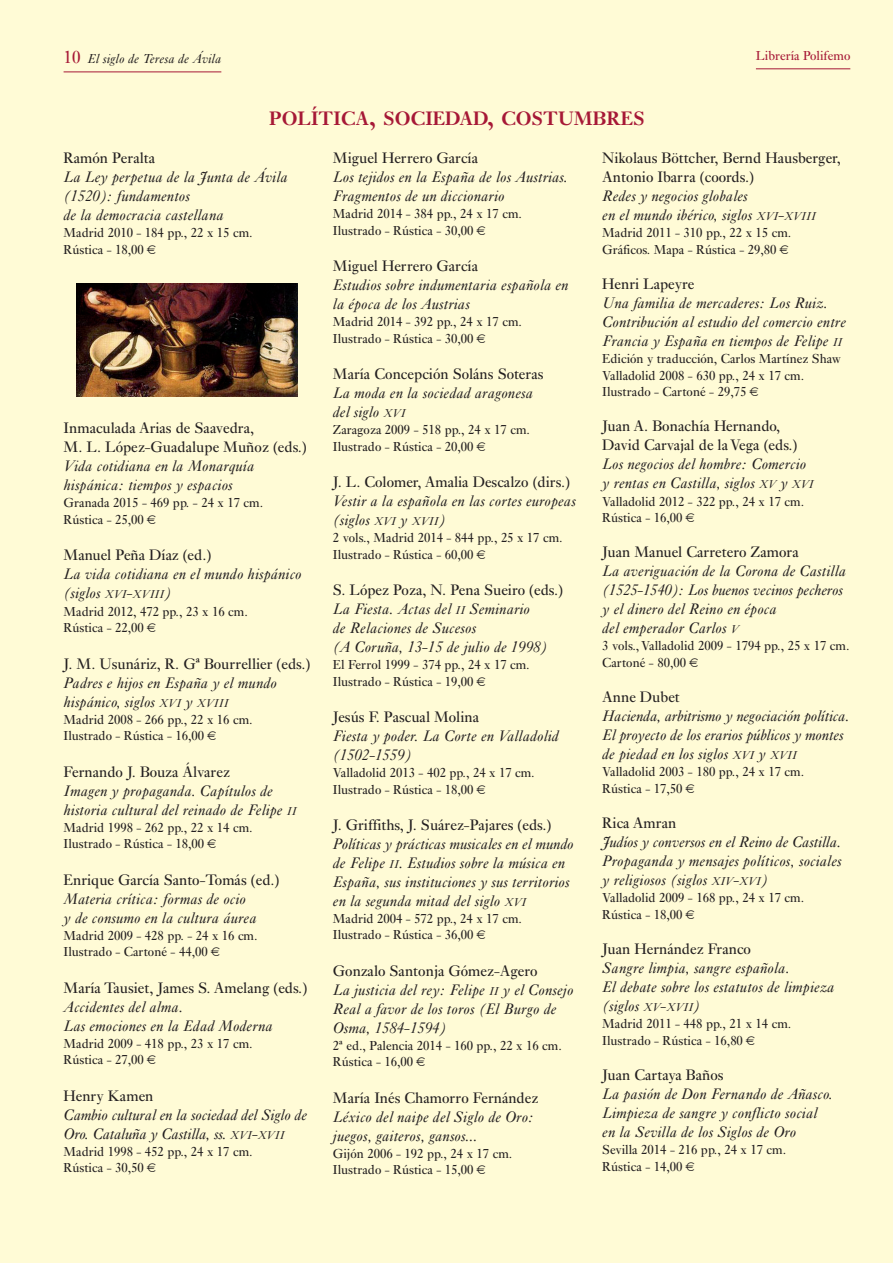
<style>
.page{position:relative;width:893px;height:1263px;background:#fff}
.page>*{position:absolute;margin:0;border:0;box-sizing:border-box;transform-origin:0 0}
.t1{font:600 20.25px "Ehrhardt";color:#a61836}
.t2{font:italic 15.75px/18.9px "Ehrhardt";color:#231f20}
.t3{font:15.75px/18.9px "Ehrhardt";color:#231f20}
.t4{font:13.5px/16.2px "Ehrhardt";color:#231f20}
.t5{font:italic 13.5px "Ehrhardt";color:#231f20}
.t6{font:13.5px "Ehrhardt";color:#a61836}
.s1{font-style:normal;font-size:18px;color:#a61836}
.s2{font-size:27px}
.s3{font-size:11.85px}
.s4{font-style:normal}
</style>
<div class="page">
<div style="left:0;top:0;width:892px;height:1263px;background:#fffbd6"></div>
<hr style="left:756px;top:69px;width:94px;height:1px;background:#a61836">
<hr style="left:64px;top:72px;width:157px;height:1px;background:#a61836">
<img style="left:76px;top:283px;width:222px;height:114px">
<p class="t5" style="left:64px;top:54px;width:159px"><span class="s1">10</span> El siglo de Teresa de Ávila</p>
<p class="t6" style="left:756px;top:51px;width:96px">Librería Polifemo</p>
<p class="t1" style="left:269px;top:111px;width:377px">POLÍTICA<span class="s2">,</span> SOCIEDAD<span class="s2">,</span> COSTUMBRES</p>
<p class="t3" style="left:64px;top:150px;width:93px">Ramón Peralta</p>
<p class="t2" style="left:64px;top:169px;width:226px">La Ley perpetua de la Junta de Ávila (1520): fundamentos<br>de la democracia castellana</p>
<p class="t4" style="left:64px;top:226px;width:191px">Madrid 2010 - 184 pp., 22 x 15 cm.<br>Rústica - 18,00</p>
<p class="t3" style="left:64px;top:420px;width:245px">Inmaculada Arias de Saavedra,<br>M. L. López-Guadalupe Muñoz (eds.)</p>
<p class="t2" style="left:64px;top:458px;width:192px">Vida cotidiana en la Monarquía hispánica: tiempos y espacios</p>
<p class="t4" style="left:64px;top:496px;width:201px">Granada 2015 - 469 pp. - 24 x 17 cm.<br>Rústica - 25,00</p>
<p class="t3" style="left:64px;top:547px;width:149px">Manuel Peña Díaz (ed.)</p>
<p class="t2" style="left:64px;top:566px;width:240px;line-height:19.4px">La vida cotidiana en el mundo hispánico (siglos <span class="s3">XVI</span>-<span class="s3">XVIII</span>)</p>
<p class="t4" style="left:64px;top:605px;width:186px">Madrid 2012, 472 pp., 23 x 16 cm.<br>Rústica - 22,00</p>
<p class="t3" style="left:64px;top:656px;width:248px">J. M. Usunáriz, R. Gª Bourrellier (eds.)</p>
<p class="t2" style="left:64px;top:675px;width:215px">Padres e hijos en España y el mundo hispánico, siglos <span class="s3">XVI</span> y <span class="s3">XVIII</span></p>
<p class="t4" style="left:64px;top:713px;width:191px">Madrid 2008 - 266 pp., 22 x 16 cm.<br>Ilustrado - Rústica - 16,00</p>
<p class="t3" style="left:64px;top:764px;width:168px">Fernando J. Bouza Álvarez</p>
<p class="t2" style="left:64px;top:783px;width:235px">Imagen y propaganda. Capítulos de historia cultural del reinado de Felipe <span class="s3">II</span></p>
<p class="t4" style="left:64px;top:821px;width:191px">Madrid 1998 - 262 pp., 22 x 14 cm.<br>Ilustrado - Rústica - 18,00</p>
<p class="t3" style="left:64px;top:872px;width:217px">Enrique García Santo-Tomás (ed.)</p>
<p class="t2" style="left:64px;top:891px;width:195px">Materia crítica: formas de ocio y de consumo en la cultura áurea</p>
<p class="t4" style="left:64px;top:929px;width:196px">Madrid 2009 - 428 pp. - 24 x 16 cm.<br>Ilustrado - Cartoné - 44,00</p>
<p class="t3" style="left:64px;top:980px;width:245px">María Tausiet, James S. Amelang (eds.)</p>
<p class="t2" style="left:64px;top:999px;width:211px">Accidentes del alma.<br>Las emociones en la Edad Moderna</p>
<p class="t4" style="left:64px;top:1037px;width:191px">Madrid 2009 - 418 pp., 23 x 17 cm.<br>Rústica - 27,00</p>
<p class="t3" style="left:64px;top:1088px;width:91px">Henry Kamen</p>
<p class="t2" style="left:64px;top:1107px;width:245px">Cambio cultural en la sociedad del Siglo de<br>Oro. Cataluña y Castilla, ss. <span class="s3">XVI</span>-<span class="s3">XVII</span></p>
<p class="t4" style="left:64px;top:1145px;width:191px">Madrid 1998 - 452 pp., 24 x 17 cm.<br>Rústica - 30,50</p>
<p class="t3" style="left:333px;top:150px;width:147px">Miguel Herrero García</p>
<p class="t2" style="left:333px;top:169px;width:237px">Los tejidos en la España de los Austrias.<br>Fragmentos de un diccionario</p>
<p class="t4" style="left:333px;top:207px;width:191px">Madrid 2014 - 384 pp., 24 x 17 cm.<br>Ilustrado - Rústica - 30,00</p>
<p class="t3" style="left:333px;top:258px;width:147px">Miguel Herrero García</p>
<p class="t2" style="left:333px;top:277px;width:237px">Estudios sobre indumentaria española en la época de los Austrias</p>
<p class="t4" style="left:333px;top:315px;width:191px">Madrid 2014 - 392 pp., 24 x 17 cm.<br>Ilustrado - Rústica - 30,00</p>
<p class="t3" style="left:333px;top:366px;width:212px">María Concepción Soláns Soteras</p>
<p class="t2" style="left:333px;top:385px;width:202px">La moda en la sociedad aragonesa del siglo <span class="s3">XVI</span></p>
<p class="t4" style="left:333px;top:423px;width:199px">Zaragoza 2009 - 518 pp., 24 x 17 cm.<br>Ilustrado - Rústica - 20,00</p>
<p class="t3" style="left:333px;top:474px;width:239px">J. L. Colomer, Amalia Descalzo (dirs.)</p>
<p class="t2" style="left:333px;top:493px;width:244px">Vestir a la española en las cortes europeas (siglos <span class="s3">XVI</span> y <span class="s3">XVII</span>)</p>
<p class="t4" style="left:333px;top:531px;width:231px">2 vols., Madrid 2014 - 844 pp., 25 x 17 cm.<br>Ilustrado - Rústica - 60,00</p>
<p class="t2" style="left:333px;top:582px;width:232px"><span class="s4">S. López Poza, N. Pena Sueiro (eds.)<br></span>La Fiesta. Actas del <span class="s3">II</span> Seminario<br>de Relaciones de Sucesos<br>(A Coruña, 13-15 de julio de 1998)</p>
<p class="t4" style="left:333px;top:658px;width:198px">El Ferrol 1999 - 374 pp., 24 x 17 cm.<br>Ilustrado - Rústica - 19,00</p>
<p class="t3" style="left:333px;top:709px;width:148px">Jesús F. Pascual Molina</p>
<p class="t2" style="left:333px;top:728px;width:228px">Fiesta y poder. La Corte en Valladolid (1502-1559)</p>
<p class="t4" style="left:333px;top:766px;width:203px">Valladolid 2013 - 402 pp., 24 x 17 cm.<br>Ilustrado - Rústica - 18,00</p>
<p class="t3" style="left:333px;top:817px;width:220px">J. Griffiths, J. Suárez-Pajares (eds.)</p>
<p class="t2" style="left:333px;top:836px;width:242px">Políticas y prácticas musicales en el mundo de Felipe <span class="s3">II</span>. Estudios sobre la música en España, sus instituciones y sus territorios en la segunda mitad del siglo <span class="s3">XVI</span></p>
<p class="t4" style="left:333px;top:912px;width:191px">Madrid 2004 - 572 pp., 24 x 17 cm.<br>Ilustrado - Rústica - 36,00</p>
<p class="t2" style="left:333px;top:963px;width:242px"><span class="s4">Gonzalo Santonja Gómez-Agero<br></span>La justicia del rey: Felipe <span class="s3">II</span> y el Consejo<br>Real a favor de los toros (El Burgo de<br>Osma, 1584-1594)</p>
<p class="t4" style="left:333px;top:1039px;width:230px">2ª ed., Palencia 2014 - 160 pp., 22 x 16 cm.<br>Rústica - 16,00</p>
<p class="t3" style="left:333px;top:1090px;width:207px">María Inés Chamorro Fernández</p>
<p class="t2" style="left:333px;top:1109px;width:203px">Léxico del naipe del Siglo de Oro: juegos, gaiteros, gansos...</p>
<p class="t4" style="left:333px;top:1147px;width:181px">Gijón 2006 - 192 pp., 24 x 17 cm.<br>Ilustrado - Rústica - 15,00</p>
<p class="t3" style="left:602px;top:150px;width:240px">Nikolaus Böttcher, Bernd Hausberger,<br>Antonio Ibarra (coords.)</p>
<p class="t2" style="left:602px;top:188px;width:215px">Redes y negocios globales<br>en el mundo ibérico, siglos <span class="s3">XVI</span>-<span class="s3">XVIII</span></p>
<p class="t4" style="left:602px;top:226px;width:191px">Madrid 2011 - 310 pp., 22 x 15 cm.<br>Gráficos. Mapa - Rústica - 29,80</p>
<p class="t3" style="left:602px;top:276px;width:94px">Henri Lapeyre</p>
<p class="t2" style="left:602px;top:295px;width:245px">Una familia de mercaderes: Los Ruiz.<br>Contribución al estudio del comercio entre<br>Francia y España en tiempos de Felipe <span class="s3">II</span></p>
<p class="t4" style="left:602px;top:352px;width:240px">Edición y traducción, Carlos Martínez Shaw<br>Valladolid 2008 - 630 pp., 24 x 17 cm.<br>Ilustrado - Cartoné - 29,75</p>
<p class="t3" style="left:602px;top:418px;width:197px">Juan A. Bonachía Hernando,<br>David Carvajal de la Vega (eds.)</p>
<p class="t2" style="left:602px;top:456px;width:213px">Los negocios del hombre: Comercio y rentas en Castilla, siglos <span class="s3">XV</span> y <span class="s3">XVI</span></p>
<p class="t4" style="left:602px;top:494px;width:203px">Valladolid 2012 - 322 pp., 24 x 17 cm.<br>Rústica - 16,00</p>
<p class="t3" style="left:602px;top:544px;width:198px">Juan Manuel Carretero Zamora</p>
<p class="t2" style="left:602px;top:563px;width:245px">La averiguación de la Corona de Castilla (1525-1540): Los buenos vecinos pecheros y el dinero del Reino en época<br>del emperador Carlos <span class="s3">V</span></p>
<p class="t4" style="left:602px;top:639px;width:249px">3 vols., Valladolid 2009 - 1794 pp., 25 x 17 cm.<br>Cartoné - 80,00</p>
<p class="t3" style="left:602px;top:689px;width:79px">Anne Dubet</p>
<p class="t2" style="left:602px;top:708px;width:249px">Hacienda, arbitrismo y negociación política.<br>El proyecto de los erarios públicos y montes de piedad en los siglos <span class="s3">XVI</span> y <span class="s3">XVII</span></p>
<p class="t4" style="left:602px;top:765px;width:203px">Valladolid 2003 - 180 pp., 24 x 17 cm.<br>Rústica - 17,50</p>
<p class="t3" style="left:602px;top:815px;width:76px">Rica Amran</p>
<p class="t2" style="left:602px;top:834px;width:241px;text-align:justify">Judíos y conversos en el Reino de Castilla.<br>Propaganda y mensajes políticos, sociales y religiosos (siglos <span class="s3">XIV</span>-<span class="s3">XVI</span>)</p>
<p class="t4" style="left:602px;top:891px;width:203px">Valladolid 2009 - 168 pp., 24 x 17 cm.<br>Rústica - 18,00</p>
<p class="t3" style="left:602px;top:941px;width:150px">Juan Hernández Franco</p>
<p class="t2" style="left:602px;top:960px;width:234px">Sangre limpia, sangre española.<br>El debate sobre los estatutos de limpieza (siglos <span class="s3">XV</span>-<span class="s3">XVII</span>)</p>
<p class="t4" style="left:602px;top:1017px;width:191px">Madrid 2011 - 448 pp., 21 x 14 cm.<br>Ilustrado - Rústica - 16,80</p>
<p class="t3" style="left:602px;top:1067px;width:123px">Juan Cartaya Baños</p>
<p class="t2" style="left:602px;top:1086px;width:232px">La pasión de Don Fernando de Añasco.<br>Limpieza de sangre y conflicto social en la Sevilla de los Siglos de Oro</p>
<p class="t4" style="left:602px;top:1143px;width:185px">Sevilla 2014 - 216 pp., 24 x 17 cm.<br>Rústica - 14,00</p>
</div>
